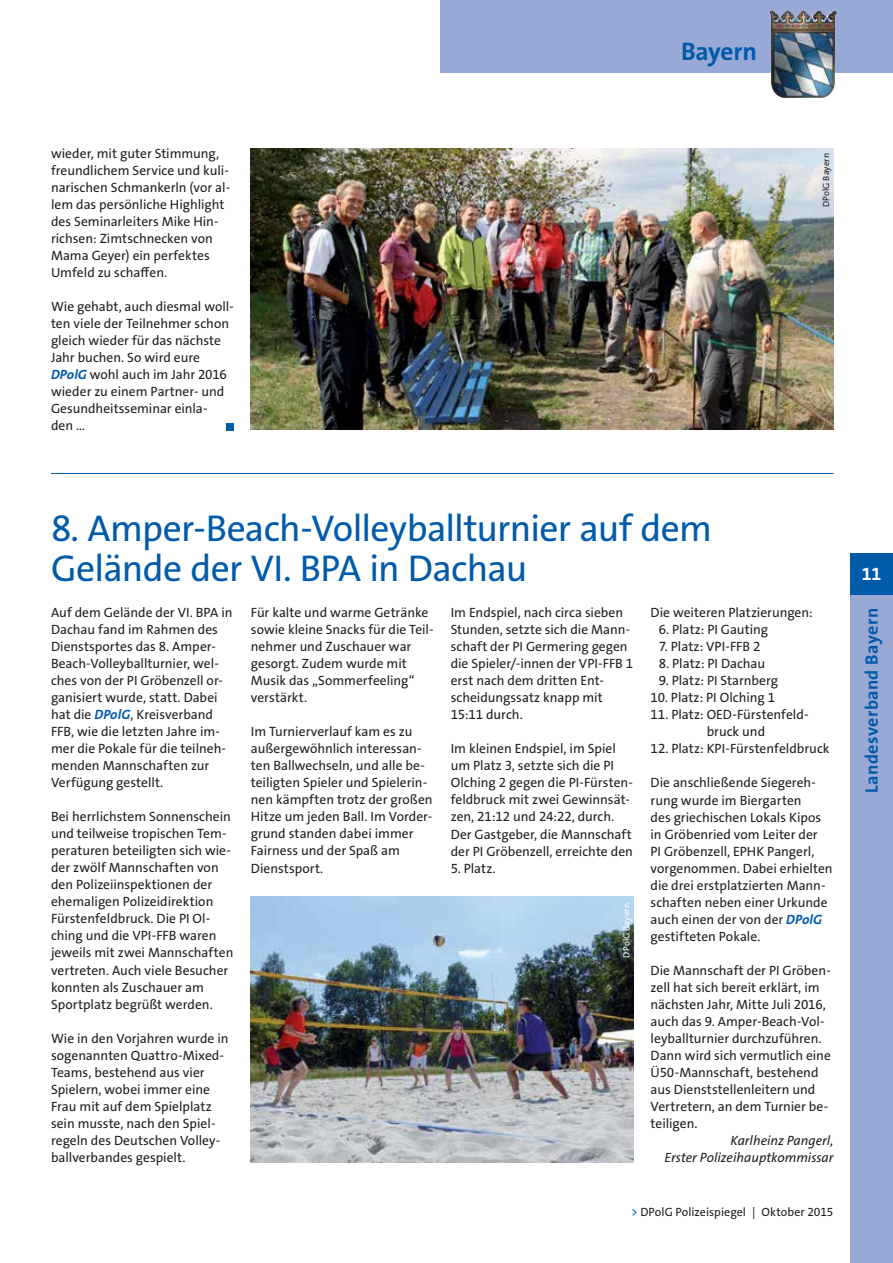
<style>
.page{position:relative;width:893px;height:1263px;background:#fff}
.page>*{position:absolute;margin:0;border:0;box-sizing:border-box;transform-origin:0 0}
.t1{font:37.5px/40.5px "The Sans Os F";letter-spacing:-.015em;color:#005baa}
.t2{font:700 25.5px "The Sans Os F";letter-spacing:-.01em;color:#005baa}
.t3{font:700 18px "The Sans Os F";letter-spacing:.02em;color:#005baa}
.t4{font:700 18px "The Sans Os F";color:#fff}
.t5{font:13.5px/17px "The Sans Os F";color:#231f20}
.t6{font:italic 13.5px/17px "The Sans Os F";color:#231f20;text-align:right}
.t7{font:12px "The Sans Os F";letter-spacing:.005em;color:#231f20}
.t8{font:9px "The Sans Os F";letter-spacing:.015em;color:#231f20}
.t9{font:9px "The Sans Os F";letter-spacing:.015em;color:#fff}
.s1{font-weight:700;font-style:italic;color:#005baa}
.s2{color:#005baa}
</style>
<div class="page">
<img style="left:251px;top:897px;width:383px;height:265px">
<img style="left:251px;top:149px;width:582px;height:280px">
<div style="left:227px;top:423px;width:7px;height:7px;background:#005baa"></div>
<hr style="left:51px;top:473px;width:782px;height:1px;background:#005baa">
<div style="left:850px;top:553px;width:43px;height:42px;background:#005baa"></div>
<div style="left:850px;top:595px;width:43px;height:668px;background:#98a9d6"></div>
<div style="left:440px;top:0;width:453px;height:72px;background:#98a9d6"></div>
<img style="left:778px;top:11px;width:54px;height:11px">
<p class="t5" style="left:51px;top:145px;width:181px">wieder, mit guter Stimmung, freundlichem Service und kuli&shy;narischen Schmankerln (vor al&shy;lem das persönliche Highlight des Seminarleiters Mike Hin&shy;richsen: Zimtschnecken von<br>Mama Geyer) ein perfektes<br>Umfeld zu schaffen.</p>
<p class="t5" style="left:51px;top:298px;width:184px">Wie gehabt, auch diesmal woll&shy;ten viele der Teilnehmer schon gleich wieder für das nächste<br>Jahr buchen. So wird eure<br><span class="s1">DPolG</span> wohl auch im Jahr 2016 wieder zu einem Partner- und<br>Gesundheitsseminar einla-<br>den …</p>
<h2 class="t2" style="left:681px;top:35px;width:77px">Bayern</h2>
<p class="t8" style="left:820px;top:207px;width:56px;rotate:-90deg">DPolG Bayern</p>
<h1 class="t1" style="left:51px;top:508px;width:663px">8. Amper-Beach-Volleyballturnier auf dem<br>Gelände der VI. BPA in Dachau</h1>
<p class="t5" style="left:51px;top:604px;width:183px">Auf dem Gelände der VI. BPA in<br>Dachau fand im Rahmen des<br>Dienstsportes das 8. Amper-<br>Beach-Volleyballturnier, wel&shy;ches von der PI Gröbenzell or&shy;ganisiert wurde, statt. Dabei hat die <span class="s1">DPolG</span>, Kreisverband<br>FFB, wie die letzten Jahre im&shy;mer die Pokale für die teilneh&shy;menden Mannschaften zur<br>Verfügung gestellt.</p>
<p class="t5" style="left:51px;top:808px;width:184px">Bei herrlichstem Sonnenschein und teilweise tropischen Tem&shy;peraturen beteiligten sich wie&shy;der zwölf Mannschaften von den Polizeiinspektionen der ehemaligen Polizeidirektion<br>Fürstenfeldbruck. Die PI Ol&shy;ching und die VPI-FFB waren jeweils mit zwei Mannschaften vertreten. Auch viele Besucher konnten als Zuschauer am<br>Sportplatz begrüßt werden.</p>
<p class="t5" style="left:51px;top:1029px;width:179px">Wie in den Vorjahren wurde in sogenannten Quattro-Mixed-<br>Teams, bestehend aus vier<br>Spielern, wobei immer eine<br>Frau mit auf dem Spielplatz sein musste, nach den Spiel&shy;regeln des Deutschen Volley&shy;ballverbandes gespielt.</p>
<p class="t5" style="left:251px;top:604px;width:184px">Für kalte und warme Getränke sowie kleine Snacks für die Teil&shy;nehmer und Zuschauer war gesorgt. Zudem wurde mit<br>Musik das „Sommerfeeling“ verstärkt.</p>
<p class="t5" style="left:251px;top:723px;width:183px">Im Turnierverlauf kam es zu außergewöhnlich interessan&shy;ten Ballwechseln, und alle be&shy;teiligten Spieler und Spielerin&shy;nen kämpften trotz der großen<br>Hitze um jeden Ball. Im Vorder&shy;grund standen dabei immer<br>Fairness und der Spaß am<br>Dienstsport.</p>
<p class="t5" style="left:451px;top:604px;width:184px">Im Endspiel, nach circa sieben<br>Stunden, setzte sich die Mann&shy;schaft der PI Germering gegen die Spieler/-innen der VPI-FFB 1 erst nach dem dritten Ent&shy;scheidungssatz knapp mit<br>15:11 durch.</p>
<p class="t5" style="left:451px;top:740px;width:184px">Im kleinen Endspiel, im Spiel um Platz 3, setzte sich die PI<br>Olching 2 gegen die PI-Fürsten&shy;feldbruck mit zwei Gewinnsät&shy;zen, 21:12 und 24:22, durch.<br>Der Gastgeber, die Mannschaft der PI Gröbenzell, erreichte den</p>
<p class="t5" style="left:451px;top:859px;width:46px">5. Platz.</p>
<p class="t5" style="left:651px;top:604px;width:164px">Die weiteren Platzierungen:</p>
<p class="t5" style="left:659px;top:621px;width:111px">6. Platz: PI Gauting</p>
<p class="t5" style="left:659px;top:638px;width:103px">7. Platz: VPI-FFB 2</p>
<p class="t5" style="left:659px;top:655px;width:108px">8. Platz: PI Dachau</p>
<p class="t5" style="left:659px;top:672px;width:121px">9. Platz: PI Starnberg</p>
<p class="t5" style="left:651px;top:689px;width:126px">10. Platz: PI Olching 1</p>
<p class="t5" style="left:707px;top:706px;width:103px;text-indent:-56px">11. Platz: OED-Fürstenfeld&shy;bruck und</p>
<p class="t5" style="left:651px;top:740px;width:180px">12. Platz: KPI-Fürstenfeldbruck</p>
<p class="t5" style="left:651px;top:774px;width:184px">Die anschließende Siegereh&shy;rung wurde im Biergarten<br>des griechischen Lokals Kipos in Gröbenried vom Leiter der<br>PI Gröbenzell, EPHK Pangerl, vorgenommen. Dabei erhielten die drei erstplatzierten Mann&shy;schaften neben einer Urkunde auch einen der von der <span class="s1">DPolG </span>gestifteten Pokale.</p>
<p class="t5" style="left:651px;top:962px;width:182px">Die Mannschaft der PI Gröben&shy;zell hat sich bereit erklärt, im nächsten Jahr, Mitte Juli 2016, auch das 9. Amper-Beach-Vol&shy;leyballturnier durchzuführen.<br>Dann wird sich vermutlich eine<br>Ü50-Mannschaft, bestehend aus Dienststellenleitern und<br>Vertretern, an dem Turnier be&shy;teiligen.</p>
<p class="t6" style="left:665px;top:1132px;width:170px">Karlheinz Pangerl,<br>Erster Polizeihauptkommissar</p>
<p class="t9" style="left:621px;top:957px;width:56px;rotate:-90deg">DPolG Bayern</p>
<p class="t7" style="left:631px;top:1204px;width:204px"><span class="s2">&gt;</span> DPolG Polizeispiegel | Oktober 2015</p>
<h3 class="t4" style="left:862px;top:562px;width:21px">11</h3>
<h3 class="t3" style="left:860px;top:793px;width:187px;rotate:-90deg">Landesverband Bayern</h3>
</div>
